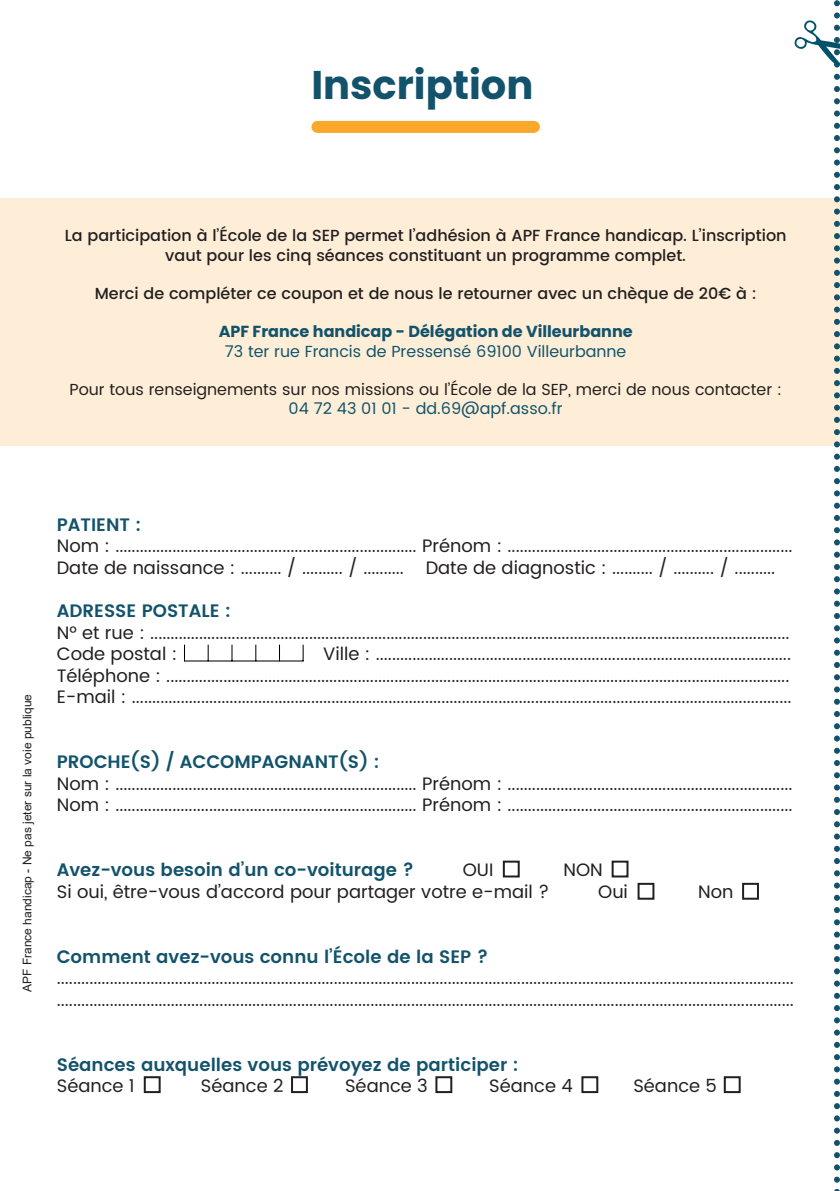
<style>
.page{position:relative;width:840px;height:1191px;background:#fff}
.page>*{position:absolute;margin:0;border:0;box-sizing:border-box;transform-origin:0 0}
.t1{font:700 40px "Poppins";color:#12536b}
.t2{font:18px/21.6px "Poppins";color:#231f20}
.t3{font:600 18px "Poppins";color:#12536b}
.t4{font:500 16px/19.2px "Poppins";color:#231f20;text-align:center}
.t5{font:16px/19.2px "Poppins";color:#12536b;text-align:center}
.t6{font:16px "Poppins";color:#231f20}
.t7{font:12px "Arial";color:#231f20}
.s1{font-weight:700}
</style>
<div class="page">
<div style="left:0;top:198px;width:839px;height:247px;background:#feeed7"></div>
<div style="left:317px;top:121px;width:216px;height:12px;background:#faa82c"></div>
<svg style="left:302px;top:644px;width:1px;height:16px"></svg>
<svg style="left:279px;top:644px;width:1px;height:16px"></svg>
<svg style="left:255px;top:644px;width:1px;height:16px"></svg>
<svg style="left:231px;top:644px;width:1px;height:16px"></svg>
<svg style="left:207px;top:644px;width:1px;height:16px"></svg>
<svg style="left:184px;top:644px;width:1px;height:16px"></svg>
<hr style="left:184px;top:660px;width:119px;height:1px;background:#000">
<div style="left:502px;top:860px;width:17px;height:17px;border:2px solid #231f20"></div>
<div style="left:144px;top:1076px;width:16px;height:17px;border:2px solid #231f20"></div>
<div style="left:291px;top:1076px;width:17px;height:17px;border:2px solid #231f20"></div>
<div style="left:435px;top:1076px;width:17px;height:17px;border:2px solid #231f20"></div>
<div style="left:581px;top:1076px;width:17px;height:17px;border:2px solid #231f20"></div>
<div style="left:723px;top:1076px;width:17px;height:17px;border:2px solid #231f20"></div>
<div style="left:611px;top:860px;width:17px;height:17px;border:2px solid #231f20"></div>
<div style="left:637px;top:883px;width:17px;height:16px;border:2px solid #231f20"></div>
<div style="left:741px;top:883px;width:17px;height:16px;border:2px solid #231f20"></div>
<svg style="left:793px;top:0;width:46px;height:1191px"></svg>
<p class="t1" style="left:311px;top:61px;width:223px">Inscription</p>
<p class="t4" style="left:65px;top:226px;width:723px">La participation à l’École de la SEP permet l’adhésion à APF France handicap. L’inscription vaut pour les cinq séances constituant un programme complet.</p>
<p class="t4" style="left:95px;top:284px;width:663px">Merci de compléter ce coupon et de nous le retourner avec un chèque de 20€ à :</p>
<p class="t5" style="left:218px;top:323px;width:415px"><span class="s1">APF France handicap - Délégation de Villeurbanne<br></span>73 ter rue Francis de Pressensé 69100 Villeurbanne</p>
<p class="t6" style="left:69px;top:378px;width:713px">Pour tous renseignements sur nos missions ou l’École de la SEP, merci de nous contacter :</p>
<p class="t5" style="left:288px;top:399px;width:275px">04 72 43 01 01 - dd.69@apf.asso.fr</p>
<p class="t7" style="left:19px;top:992px;width:300px;rotate:-90deg">APF France handicap - Ne pas jeter sur la voie publique</p>
<p class="t3" style="left:57px;top:511px;width:86px">PATIENT :</p>
<p class="t2" style="left:57px;top:535px;width:737px">Nom : .......................................................................... Prénom : ......................................................................</p>
<p class="t2" style="left:57px;top:557px;width:719px">Date de naissance : .......... / .......... / .......... Date de diagnostic : .......... / .......... / ..........</p>
<p class="t3" style="left:57px;top:597px;width:175px">ADRESSE POSTALE :</p>
<p class="t2" style="left:57px;top:622px;width:734px">N° et rue : .............................................................................................................................................................</p>
<p class="t2" style="left:57px;top:643px;width:122px">Code postal :</p>
<p class="t2" style="left:323px;top:643px;width:469px">Ville : ......................................................................................................</p>
<p class="t2" style="left:57px;top:665px;width:733px">Téléphone : .........................................................................................................................................................</p>
<p class="t2" style="left:57px;top:687px;width:736px">E-mail : ..................................................................................................................................................................</p>
<p class="t3" style="left:57px;top:748px;width:324px">PROCHE(S) / ACCOMPAGNANT(S) :</p>
<p class="t2" style="left:57px;top:773px;width:737px">Nom : .......................................................................... Prénom : ......................................................................</p>
<p class="t2" style="left:57px;top:795px;width:737px">Nom : .......................................................................... Prénom : ......................................................................</p>
<p class="t3" style="left:57px;top:856px;width:358px">Avez-vous besoin d’un co-voiturage ?</p>
<p class="t2" style="left:462px;top:859px;width:32px">OUI</p>
<p class="t2" style="left:563px;top:859px;width:41px">NON</p>
<p class="t2" style="left:57px;top:881px;width:494px">Si oui, être-vous d’accord pour partager votre e-mail ?</p>
<p class="t2" style="left:598px;top:881px;width:31px">Oui</p>
<p class="t2" style="left:697px;top:881px;width:37px">Non</p>
<p class="t3" style="left:57px;top:943px;width:433px">Comment avez-vous connu l’École de la SEP ?</p>
<p class="t2" style="left:57px;top:967px;width:738px">..................................................................................................................................................................................... .....................................................................................................................................................................................</p>
<p class="t3" style="left:57px;top:1051px;width:463px">Séances auxquelles vous prévoyez de participer :</p>
<p class="t2" style="left:57px;top:1075px;width:79px">Séance 1</p>
<p class="t2" style="left:201px;top:1075px;width:84px">Séance 2</p>
<p class="t2" style="left:345px;top:1075px;width:84px">Séance 3</p>
<p class="t2" style="left:489px;top:1075px;width:85px">Séance 4</p>
<p class="t2" style="left:633px;top:1075px;width:85px">Séance 5</p>
</div>
